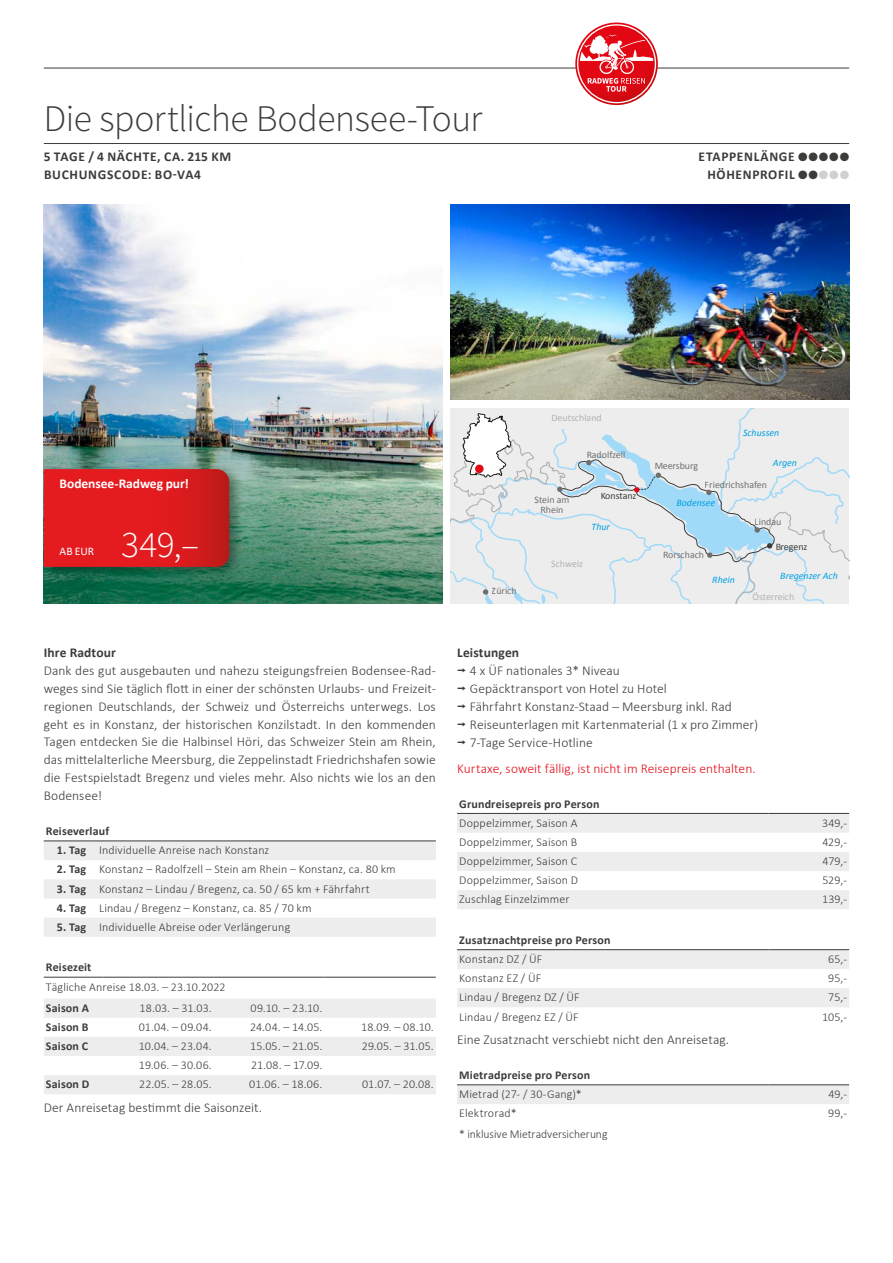
<style>
.page{position:relative;width:893px;height:1263px;background:#fff}
.page>*{position:absolute;margin:0;border:0;box-sizing:border-box;transform-origin:0 0}
.t1{font:300 37.5px "Source Sans Pro";letter-spacing:-.01em;color:#3c3c3b}
.t2{font:300 37.5px "Source Sans Pro";color:#fff}
.t3{font:300 13.5px/18px "Calibri";letter-spacing:.005em;color:#3c3c3b;text-align:justify}
.t4{font:700 13.5px/18px "Calibri";letter-spacing:.05em;color:#3c3c3b}
.t5{font:300 13.5px "Calibri";letter-spacing:.005em;color:#e30d18}
.t6{font:700 13.5px "Calibri";letter-spacing:-.005em;color:#fff}
.t7{font:700 13.5px "Calibri";letter-spacing:.01em;color:#3c3c3b}
.t8{font:300 12px "Calibri";letter-spacing:.01em;color:#3c3c3b}
.t9{font:700 12px "Calibri";letter-spacing:.015em;color:#3c3c3b}
.t10{font:11.7px "Calibri";color:#fff}
.t11{font:9.9px/9.9px "Calibri";color:#706f6f;text-align:center}
.t12{font:italic 9.9px "Calibri";color:#009fe3}
.t13{font:9.9px "Calibri";color:#b3b2b2}
.t14{font:9.9px "Calibri";color:#3c3c3b}
.s1{color:#d0d0d0}
.s2{font-weight:700}
.s3{font-family:"Interstate";font-weight:400}
</style>
<div class="page">
<hr style="left:44px;top:143px;width:805px;height:1px;background:#3c3c3b">
<img style="left:44px;top:204px;width:398px;height:400px">
<img style="left:451px;top:204px;width:398px;height:196px">
<svg style="left:451px;top:408px;width:398px;height:196px;background:#e2e8eb"></svg>
<div style="left:475px;top:465px;width:9px;height:8px;background:#e30613;border-radius:50%"></div>
<svg style="left:44px;top:842px;width:392px;height:95px"></svg>
<hr style="left:44px;top:841px;width:51px;height:1px;background:#3c3c3b">
<hr style="left:95px;top:841px;width:341px;height:1px;background:#3c3c3b">
<div style="left:40px;top:463px;width:204px;height:116px;background:#1d1d1b;opacity:.45"></div>
<svg style="left:44px;top:469px;width:185px;height:98px;background:#dc1b1e"></svg>
<svg style="left:44px;top:999px;width:392px;height:95px"></svg>
<hr style="left:44px;top:977px;width:59px;height:1px;background:#3c3c3b">
<hr style="left:103px;top:977px;width:111px;height:1px;background:#3c3c3b">
<hr style="left:214px;top:977px;width:110px;height:1px;background:#3c3c3b">
<hr style="left:324px;top:977px;width:112px;height:1px;background:#3c3c3b">
<div style="left:457px;top:1085px;width:392px;height:19px;background:#ededed"></div>
<hr style="left:457px;top:1084px;width:311px;height:1px;background:#3c3c3b">
<hr style="left:768px;top:1084px;width:81px;height:1px;background:#3c3c3b">
<svg style="left:457px;top:814px;width:392px;height:95px"></svg>
<hr style="left:457px;top:813px;width:311px;height:1px;background:#3c3c3b">
<hr style="left:768px;top:813px;width:81px;height:1px;background:#3c3c3b">
<svg style="left:457px;top:950px;width:392px;height:57px"></svg>
<hr style="left:457px;top:949px;width:311px;height:1px;background:#3c3c3b">
<hr style="left:768px;top:949px;width:81px;height:1px;background:#3c3c3b">
<hr style="left:44px;top:68px;width:805px;height:1px;background:#3c3c3b">
<svg style="left:577px;top:24px;width:79px;height:79px"></svg>
<h1 class="t1" style="left:44px;top:96px;width:440px">Die sportliche Bodensee-Tour</h1>
<p class="t4" style="left:44px;top:147px;width:189px">5 TAGE / 4 NÄCHTE, CA. 215 KM<br>BUCHUNGSCODE: BO-VA4</p>
<p class="t4" style="left:699px;top:147px;width:152px;text-align:right">ETAPPENLÄNGE ●●●●●<br>HÖHENPROFIL ●●<span class="s1">●●●</span></p>
<p class="t6" style="left:60px;top:474px;width:131px">Bodensee-Radweg pur!</p>
<p class="t10" style="left:60px;top:543px;width:36px">AB EUR</p>
<h1 class="t2" style="left:121px;top:521px;width:80px">349,–</h1>
<p class="t7" style="left:44px;top:642px;width:74px">Ihre Radtour</p>
<p class="t3" style="left:44px;top:661px;width:394px">Dank des gut ausgebauten und nahezu steigungsfreien Bodensee-Rad&shy;weges sind Sie täglich flott in einer der schönsten Urlaubs- und Freizeit&shy;regionen Deutschlands, der Schweiz und Österreichs unterwegs. Los geht es in Konstanz, der historischen Konzilstadt. In den kommenden Tagen entdecken Sie die Halbinsel Höri, das Schweizer Stein am Rhein, das mittelalterliche Meersburg, die Zeppelinstadt Friedrichshafen sowie die Festspielstadt Bregenz und vieles mehr. Also nichts wie los an den Bodensee!</p>
<p class="t9" style="left:46px;top:822px;width:65px">Reiseverlauf</p>
<p class="t8" style="left:57px;top:843px;width:214px"><span class="s2">1. Tag</span> Individuelle Anreise nach Konstanz</p>
<p class="t8" style="left:57px;top:862px;width:341px"><span class="s2">2. Tag</span> Konstanz – Radolfzell – Stein am Rhein – Konstanz, ca. 80 km</p>
<p class="t8" style="left:57px;top:881px;width:314px"><span class="s2">3. Tag</span> Konstanz – Lindau / Bregenz, ca. 50 / 65 km + Fährfahrt</p>
<p class="t8" style="left:57px;top:900px;width:256px"><span class="s2">4. Tag</span> Lindau / Bregenz – Konstanz, ca. 85 / 70 km</p>
<p class="t8" style="left:57px;top:919px;width:235px"><span class="s2">5. Tag</span> Individuelle Abreise oder Verlängerung</p>
<p class="t9" style="left:46px;top:959px;width:47px">Reisezeit</p>
<p class="t8" style="left:46px;top:979px;width:181px">Tägliche Anreise 18.03. – 23.10.2022</p>
<p class="t9" style="left:46px;top:999px;width:45px">Saison A</p>
<p class="t8" style="left:140px;top:1000px;width:74px">18.03. – 31.03.</p>
<p class="t8" style="left:251px;top:1000px;width:73px">09.10. – 23.10.</p>
<p class="t9" style="left:46px;top:1018px;width:44px">Saison B</p>
<p class="t8" style="left:139px;top:1019px;width:74px">01.04. – 09.04.</p>
<p class="t8" style="left:250px;top:1019px;width:74px">24.04. – 14.05.</p>
<p class="t8" style="left:361px;top:1019px;width:74px">18.09. – 08.10.</p>
<p class="t9" style="left:46px;top:1038px;width:44px">Saison C</p>
<p class="t8" style="left:139px;top:1039px;width:74px">10.04. – 23.04.</p>
<p class="t8" style="left:250px;top:1039px;width:74px">15.05. – 21.05.</p>
<p class="t8" style="left:362px;top:1039px;width:73px">29.05. – 31.05.</p>
<p class="t8" style="left:139px;top:1058px;width:75px">19.06. – 30.06.</p>
<p class="t8" style="left:251px;top:1058px;width:73px">21.08. – 17.09.</p>
<p class="t9" style="left:46px;top:1076px;width:45px">Saison D</p>
<p class="t8" style="left:139px;top:1077px;width:74px">22.05. – 28.05.</p>
<p class="t8" style="left:249px;top:1077px;width:75px">01.06. – 18.06.</p>
<p class="t8" style="left:362px;top:1077px;width:73px">01.07. – 20.08.</p>
<p class="t3" style="left:44px;top:1099px;width:220px">Der Anreisetag bestimmt die Saisonzeit.</p>
<p class="t11" style="left:492px;top:585px;width:26px">Zürich</p>
<p class="t13" style="left:551px;top:411px;width:52px">Deutschland</p>
<p class="t11" style="left:534px;top:495px;width:37px">Stein am<br>Rhein</p>
<p class="t11" style="left:586px;top:450px;width:40px">Radolfzell</p>
<p class="t14" style="left:600px;top:489px;width:38px">Konstanz</p>
<p class="t12" style="left:592px;top:520px;width:20px">Thur</p>
<p class="t13" style="left:551px;top:557px;width:33px">Schweiz</p>
<p class="t11" style="left:654px;top:461px;width:45px">Meersburg</p>
<p class="t12" style="left:743px;top:426px;width:38px">Schussen</p>
<p class="t12" style="left:773px;top:456px;width:26px">Argen</p>
<p class="t11" style="left:705px;top:480px;width:64px">Friedrichshafen</p>
<p class="t12" style="left:676px;top:496px;width:40px">Bodensee</p>
<p class="t11" style="left:663px;top:550px;width:43px">Rorschach</p>
<p class="t12" style="left:712px;top:573px;width:24px">Rhein</p>
<p class="t11" style="left:755px;top:517px;width:28px">Lindau</p>
<p class="t14" style="left:775px;top:540px;width:34px">Bregenz</p>
<p class="t12" style="left:780px;top:569px;width:59px">Bregenzer Ach</p>
<p class="t13" style="left:752px;top:591px;width:43px">Österreich</p>
<p class="t3" style="left:457px;top:643px;width:302px;text-align:left"><span class="s2">Leistungen<br></span><span class="s3">¬</span> 4 x ÜF nationales 3* Niveau<br><span class="s3">¬</span> Gepäcktransport von Hotel zu Hotel<br><span class="s3">¬</span> Fährfahrt Konstanz-Staad – Meersburg inkl. Rad<br><span class="s3">¬</span> Reiseunterlagen mit Kartenmaterial (1 x pro Zimmer) <span class="s3">¬</span> 7-Tage Service-Hotline</p>
<p class="t5" style="left:457px;top:760px;width:300px">Kurtaxe, soweit fällig, ist nicht im Reisepreis enthalten.</p>
<p class="t9" style="left:459px;top:795px;width:142px">Grundreisepreis pro Person</p>
<p class="t8" style="left:459px;top:815px;width:120px">Doppelzimmer, Saison A</p>
<p class="t8" style="left:822px;top:815px;width:26px">349,-</p>
<p class="t8" style="left:459px;top:834px;width:120px">Doppelzimmer, Saison B</p>
<p class="t8" style="left:822px;top:834px;width:26px">429,-</p>
<p class="t8" style="left:459px;top:854px;width:120px">Doppelzimmer, Saison C</p>
<p class="t8" style="left:822px;top:854px;width:26px">479,-</p>
<p class="t8" style="left:459px;top:873px;width:120px">Doppelzimmer, Saison D</p>
<p class="t8" style="left:822px;top:873px;width:26px">529,-</p>
<p class="t8" style="left:459px;top:892px;width:112px">Zuschlag Einzelzimmer</p>
<p class="t8" style="left:822px;top:892px;width:26px">139,-</p>
<p class="t9" style="left:459px;top:931px;width:153px">Zusatznachtpreise pro Person</p>
<p class="t8" style="left:459px;top:952px;width:85px">Konstanz DZ / ÜF</p>
<p class="t8" style="left:828px;top:952px;width:20px">65,-</p>
<p class="t8" style="left:459px;top:971px;width:84px">Konstanz EZ / ÜF</p>
<p class="t8" style="left:828px;top:971px;width:20px">95,-</p>
<p class="t8" style="left:459px;top:990px;width:122px">Lindau / Bregenz DZ / ÜF</p>
<p class="t8" style="left:828px;top:990px;width:20px">75,-</p>
<p class="t8" style="left:459px;top:1009px;width:121px">Lindau / Bregenz EZ / ÜF</p>
<p class="t8" style="left:822px;top:1009px;width:26px">105,-</p>
<p class="t3" style="left:457px;top:1031px;width:274px">Eine Zusatznacht verschiebt nicht den Anreisetag.</p>
<p class="t9" style="left:459px;top:1066px;width:133px">Mietradpreise pro Person</p>
<p class="t8" style="left:459px;top:1087px;width:124px">Mietrad (27- / 30-Gang)*</p>
<p class="t8" style="left:828px;top:1087px;width:20px">49,-</p>
<p class="t8" style="left:459px;top:1106px;width:59px">Elektrorad*</p>
<p class="t8" style="left:828px;top:1106px;width:20px">99,-</p>
<p class="t8" style="left:459px;top:1127px;width:150px">* inklusive Mietradversicherung</p>
</div>
